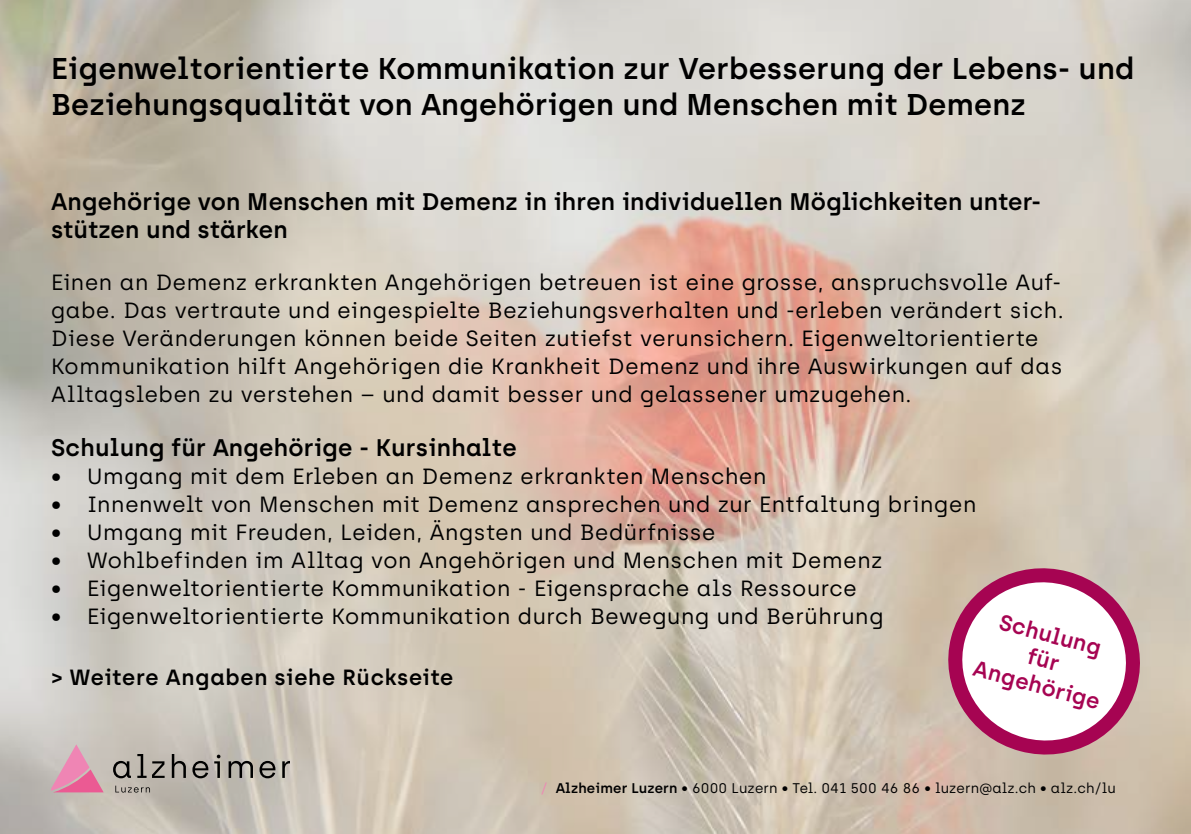
<style>
.page{position:relative;width:1191px;height:834px;background:#fff}
.page>*{position:absolute;margin:0;border:0;box-sizing:border-box;transform-origin:0 0}
.t1{font:600 30px/36px "Archia";letter-spacing:.01em;color:#000}
.t2{font:600 24px/28px "Archia";letter-spacing:.01em;color:#000}
.t3{font:600 22.2px/26px "Archia";color:#a60452;text-align:center}
.t4{font:22px/28px "Archia";letter-spacing:.025em;color:#000}
.t5{font:600 22px "Archia";letter-spacing:.025em;color:#000}
.t6{font:14px "Archia";letter-spacing:.01em;color:#000}
.s1{color:#ef85b4}
.s2{font-weight:600}
</style>
<div class="page">
<img style="left:0;top:0;width:1191px;height:833px">
<svg style="left:51px;top:744px;width:53px;height:48px;background:#d99db2"></svg>
<svg style="left:113px;top:760px;width:18px;height:18px"></svg>
<svg style="left:137px;top:753px;width:28px;height:24px"></svg>
<svg style="left:172px;top:753px;width:14px;height:24px"></svg>
<svg style="left:192px;top:760px;width:16px;height:18px"></svg>
<svg style="left:214px;top:754px;width:6px;height:23px"></svg>
<svg style="left:229px;top:760px;width:24px;height:17px"></svg>
<svg style="left:259px;top:760px;width:16px;height:18px"></svg>
<svg style="left:282px;top:760px;width:7px;height:17px"></svg>
<svg style="left:115px;top:785px;width:35px;height:7px"></svg>
<svg style="left:928px;top:548px;width:231px;height:213px"></svg>
<h1 class="t1" style="left:51px;top:50px;width:1084px">Eigenweltorientierte Kommunikation zur Verbesserung der Lebens- und<br>Beziehungsqualität von Angehörigen und Menschen mit Demenz</h1>
<p class="t2" style="left:51px;top:187px;width:991px">Angehörige von Menschen mit Demenz in ihren individuellen Möglichkeiten unter&shy;stützen und stärken</p>
<p class="t4" style="left:51px;top:268px;width:1014px">Einen an Demenz erkrankten Angehörigen betreuen ist eine grosse, anspruchsvolle Auf&shy;gabe. Das vertraute und eingespielte Beziehungsverhalten und -erleben verändert sich.<br>Diese Veränderungen können beide Seiten zutiefst verunsichern. Eigenweltorientierte Kommunikation hilft Angehörigen die Krankheit Demenz und ihre Auswirkungen auf das Alltagsleben zu verstehen – und damit besser und gelassener umzugehen.</p>
<p class="t2" style="left:51px;top:433px;width:467px">Schulung für Angehörige - Kursinhalte</p>
<p class="t4" style="left:51px;top:462px;width:717px">• Umgang mit dem Erleben an Demenz erkrankten Menschen</p>
<p class="t4" style="left:51px;top:490px;width:927px">• Innenwelt von Menschen mit Demenz ansprechen und zur Entfaltung bringen</p>
<p class="t4" style="left:51px;top:518px;width:666px">• Umgang mit Freuden, Leiden, Ängsten und Bedürfnisse</p>
<p class="t4" style="left:51px;top:546px;width:833px">• Wohlbefinden im Alltag von Angehörigen und Menschen mit Demenz</p>
<p class="t4" style="left:51px;top:574px;width:807px">• Eigenweltorientierte Kommunikation - Eigensprache als Ressource</p>
<p class="t4" style="left:51px;top:602px;width:834px">• Eigenweltorientierte Kommunikation durch Bewegung und Berührung</p>
<p class="t5" style="left:51px;top:663px;width:404px">&gt; Weitere Angaben siehe Rückseite</p>
<p class="t3" style="left:990px;top:604px;width:132px;rotate:15deg">Schulung für<br>Angehörige</p>
<p class="t6" style="left:540px;top:779px;width:576px"><span class="s1">/</span> <span class="s2">Alzheimer Luzern</span> • 6000 Luzern • Tel. 041 500 46 86 • luzern@alz.ch • alz.ch/lu</p>
</div>
